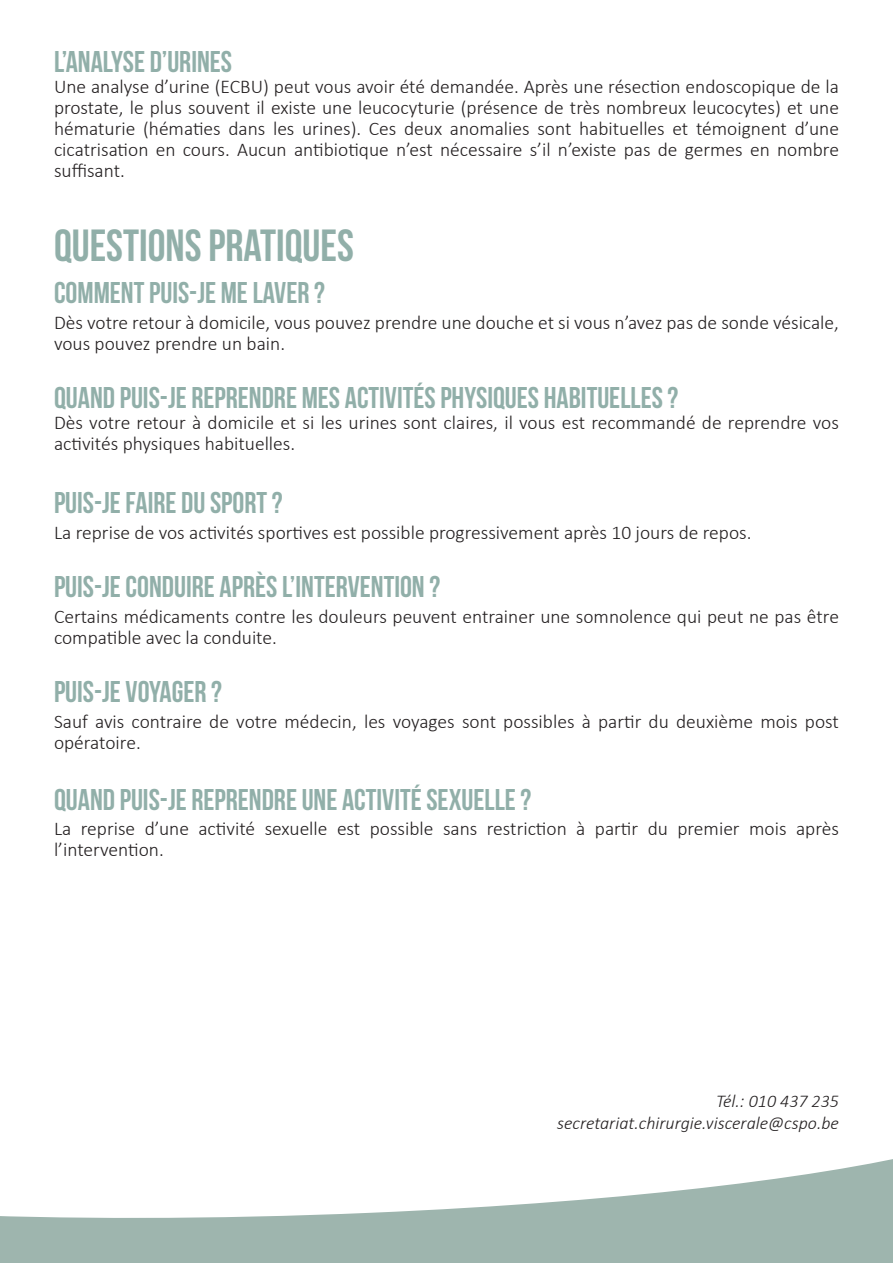
<style>
.page{position:relative;width:893px;height:1263px;background:#fff}
.page>*{position:absolute;margin:0;border:0;box-sizing:border-box;transform-origin:0 0}
.t1{font:700 45px "Bebas Neue";color:#91afa9}
.t2{font:700 30px "Bebas Neue";color:#91afa9}
.t3{font:300 19.5px/21px "Calibri";color:#231f20}
.t4{font:italic 300 18px "Calibri";color:#231f20}
</style>
<div class="page">
<svg style="left:0;top:1159px;width:893px;height:104px;fill:#9eb5ae"></svg>
<p class="t2" style="left:54px;top:45px;width:180px">L’ANALYSE D’URINES</p>
<p class="t3" style="left:54px;top:76px;width:786px;text-align:justify">Une analyse d’urine (ECBU) peut vous avoir été demandée. Après une résection endoscopique de la prostate, le plus souvent il existe une leucocyturie (présence de très nombreux leucocytes) et une hématurie (hématies dans les urines). Ces deux anomalies sont habituelles et témoignent d’une cicatrisation en cours. Aucun antibiotique n’est nécessaire s’il n’existe pas de germes en nombre suffisant.</p>
<p class="t1" style="left:54px;top:221px;width:301px">QUESTIONS PRATIQUES</p>
<p class="t2" style="left:54px;top:276px;width:272px">COMMENT PUIS-JE ME LAVER ?</p>
<p class="t3" style="left:54px;top:311px;width:786px">Dès votre retour à domicile, vous pouvez prendre une douche et si vous n’avez pas de sonde vésicale, vous pouvez prendre un bain.</p>
<p class="t2" style="left:54px;top:381px;width:626px">QUAND PUIS-JE REPRENDRE MES ACTIVITÉS PHYSIQUES HABITUELLES ?</p>
<p class="t3" style="left:54px;top:412px;width:786px">Dès votre retour à domicile et si les urines sont claires, il vous est recommandé de reprendre vos activités physiques habituelles.</p>
<p class="t2" style="left:54px;top:486px;width:230px">PUIS-JE FAIRE DU SPORT ?</p>
<p class="t3" style="left:54px;top:521px;width:699px">La reprise de vos activités sportives est possible progressivement après 10 jours de repos.</p>
<p class="t2" style="left:54px;top:570px;width:388px">PUIS-JE CONDUIRE APRÈS L’INTERVENTION ?</p>
<p class="t3" style="left:54px;top:605px;width:786px">Certains médicaments contre les douleurs peuvent entrainer une somnolence qui peut ne pas être compatible avec la conduite.</p>
<p class="t2" style="left:54px;top:675px;width:169px">PUIS-JE VOYAGER ?</p>
<p class="t3" style="left:54px;top:710px;width:786px">Sauf avis contraire de votre médecin, les voyages sont possibles à partir du deuxième mois post opératoire.</p>
<p class="t2" style="left:54px;top:783px;width:479px">QUAND PUIS-JE REPRENDRE UNE ACTIVITÉ SEXUELLE ?</p>
<p class="t3" style="left:54px;top:818px;width:786px">La reprise d’une activité sexuelle est possible sans restriction à partir du premier mois après l’intervention.</p>
<p class="t4" style="left:716px;top:1090px;width:124px">Tél.: 010 437 235</p>
<p class="t4" style="left:557px;top:1112px;width:283px">secretariat.chirurgie.viscerale@cspo.be</p>
</div>
